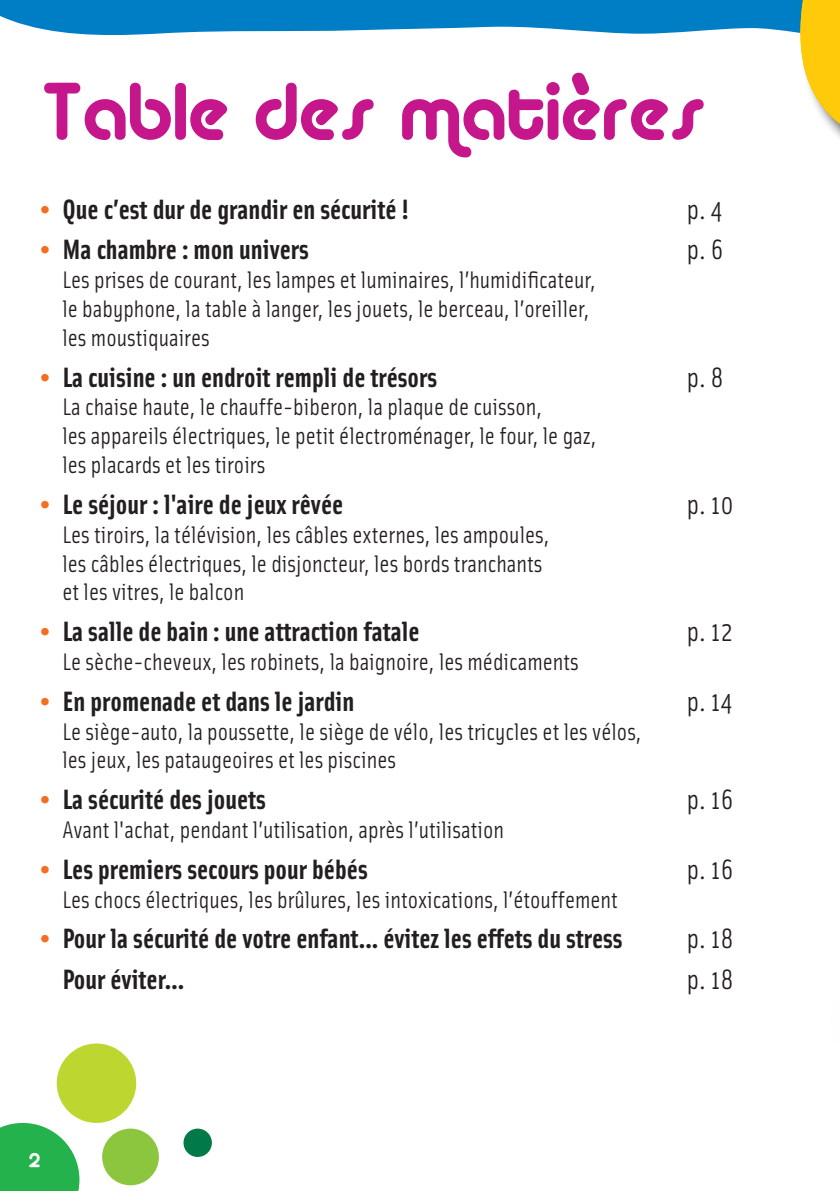
<style>
.page{position:relative;width:840px;height:1191px;background:#fff}
.page>*{position:absolute;margin:0;border:0;box-sizing:border-box;transform-origin:0 0}
.t1{font:80px "Alba";color:#c5168c}
.t2{font:700 28px "Solex OT";color:#231f20}
.t3{font:28px "Solex OT";color:#231f20}
.t4{font:24px/28.8px "Solex OT";color:#231f20}
.t5{font:20px "Alba";color:#fff}
.s1{font-family:"Alba";font-weight:400;color:#f36e21}
</style>
<div class="page">
<svg style="left:0;top:1123px;width:79px;height:68px;background:#3fbc62"></svg>
<div style="left:102px;top:1128px;width:57px;height:57px;background:#8bc63e;border-radius:50%"></div>
<div style="left:57px;top:1043px;width:79px;height:80px;background:#bed630;border-radius:50%"></div>
<div style="left:183px;top:1128px;width:29px;height:29px;background:#017a47;border-radius:50%"></div>
<svg style="left:0;top:0;width:839px;height:137px"></svg>
<p class="t1" style="left:40px;top:65px;width:665px">Table des matières</p>
<p class="t2" style="left:40px;top:191px;width:371px"><span class="s1">•</span> Que c’est dur de grandir en sécurité !</p>
<p class="t3" style="left:686px;top:191px;width:37px">p. 4</p>
<p class="t2" style="left:40px;top:231px;width:270px"><span class="s1">•</span> Ma chambre : mon univers</p>
<p class="t3" style="left:686px;top:232px;width:38px">p. 6</p>
<p class="t4" style="left:62px;top:264px;width:534px">Les prises de courant, les lampes et luminaires, l’humidificateur, le babyphone, la table à langer, les jouets, le berceau, l’oreiller, les moustiquaires</p>
<p class="t2" style="left:40px;top:359px;width:398px"><span class="s1">•</span> La cuisine : un endroit rempli de trésors</p>
<p class="t3" style="left:686px;top:359px;width:38px">p. 8</p>
<p class="t4" style="left:62px;top:392px;width:535px">La chaise haute, le chauffe-biberon, la plaque de cuisson,<br>les appareils électriques, le petit électroménager, le four, le gaz, les placards et les tiroirs</p>
<p class="t2" style="left:40px;top:486px;width:305px"><span class="s1">•</span> Le séjour : l'aire de jeux rêvée</p>
<p class="t3" style="left:686px;top:486px;width:48px">p. 10</p>
<p class="t4" style="left:62px;top:519px;width:488px">Les tiroirs, la télévision, les câbles externes, les ampoules, les câbles électriques, le disjoncteur, les bords tranchants et les vitres, le balcon</p>
<p class="t2" style="left:40px;top:613px;width:381px"><span class="s1">•</span> La salle de bain : une attraction fatale</p>
<p class="t3" style="left:686px;top:613px;width:47px">p. 12</p>
<p class="t4" style="left:62px;top:646px;width:517px">Le sèche-cheveux, les robinets, la baignoire, les médicaments</p>
<p class="t2" style="left:40px;top:683px;width:316px"><span class="s1">•</span> En promenade et dans le jardin</p>
<p class="t3" style="left:686px;top:683px;width:47px">p. 14</p>
<p class="t4" style="left:62px;top:716px;width:580px">Le siège-auto, la poussette, le siège de vélo, les tricycles et les vélos, les jeux, les pataugeoires et les piscines</p>
<p class="t2" style="left:40px;top:781px;width:227px"><span class="s1">•</span> La sécurité des jouets</p>
<p class="t3" style="left:686px;top:781px;width:48px">p. 16</p>
<p class="t4" style="left:62px;top:814px;width:443px">Avant l'achat, pendant l’utilisation, après l’utilisation</p>
<p class="t2" style="left:40px;top:851px;width:329px"><span class="s1">•</span> Les premiers secours pour bébés</p>
<p class="t3" style="left:686px;top:851px;width:48px">p. 16</p>
<p class="t4" style="left:62px;top:884px;width:556px">Les chocs électriques, les brûlures, les intoxications, l’étouffement</p>
<p class="t2" style="left:40px;top:920px;width:584px"><span class="s1">•</span> Pour la sécurité de votre enfant... évitez les effets du stress</p>
<p class="t3" style="left:686px;top:921px;width:48px">p. 18</p>
<p class="t2" style="left:62px;top:961px;width:123px">Pour éviter…</p>
<p class="t3" style="left:686px;top:961px;width:48px">p. 18</p>
<p class="t5" style="left:28px;top:1148px;width:13px">2</p>
</div>
